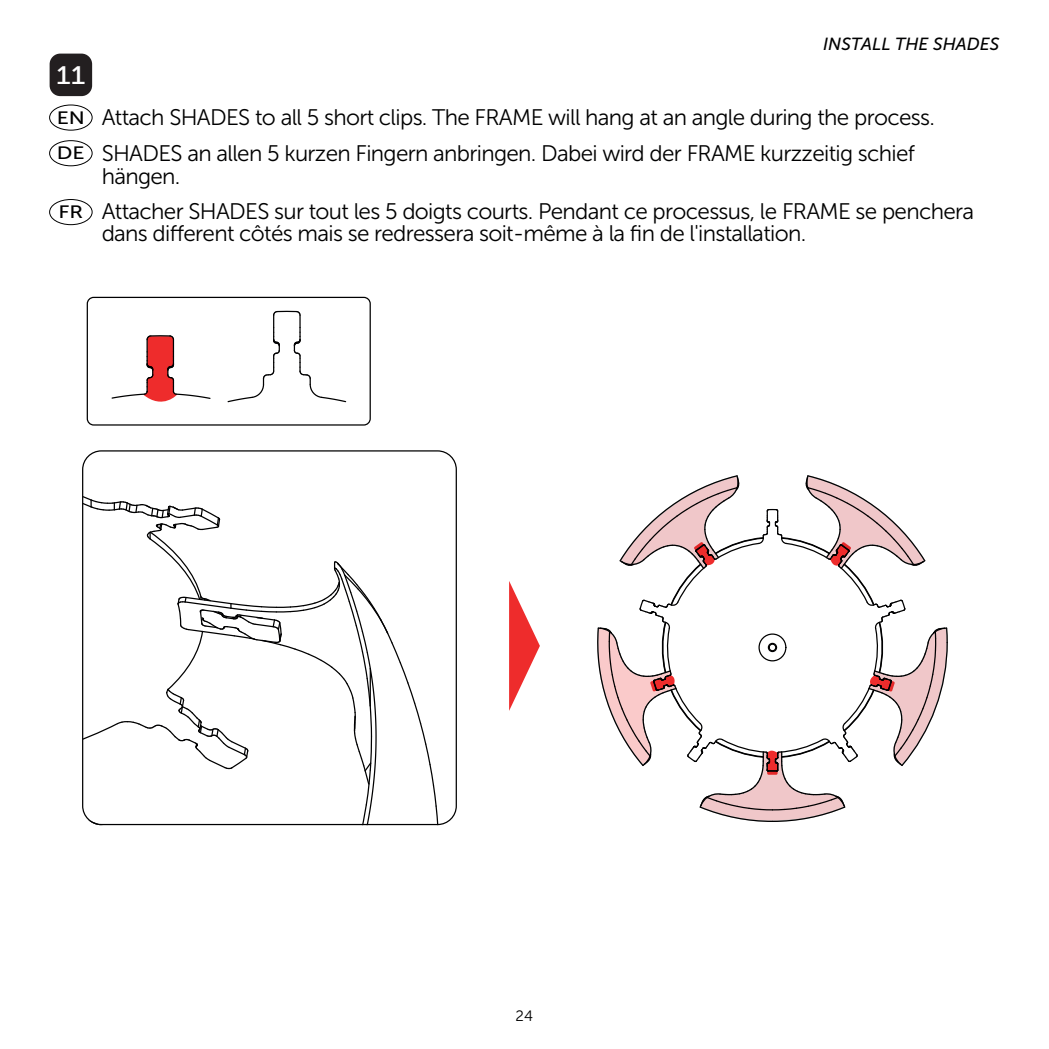
<style>
.page{position:relative;width:1049px;height:1049px;background:#fff}
.page>*{position:absolute;margin:0;border:0;box-sizing:border-box;transform-origin:0 0}
.t1{font:25.25px "Museo Sans 500";color:#fff;scale:1.19 1}
.t2{font:22.5px/22.5px "Museo Sans 300";letter-spacing:-.03em;color:#000001}
.t3{font:17.75px/35.8px "Museo Sans 500";color:#000001;scale:1.19 1}
.t4{font:italic 17.5px "Museo Sans 500";color:#000001}
.t5{font:15px "Museo Sans 300";color:#000001}
</style>
<div class="page">
<div style="left:50px;top:54px;width:42px;height:42px;background:#231f20;border-radius:11px"></div>
<div style="left:49px;top:105px;width:43px;height:25px;background:#fff;border:1px solid #000001;border-radius:50%"></div>
<div style="left:49px;top:140px;width:43px;height:26px;border:1px solid #000001;border-radius:50%"></div>
<div style="left:49px;top:199px;width:43px;height:26px;border:1px solid #000001;border-radius:50%"></div>
<svg style="left:509px;top:581px;width:31px;height:130px"></svg>
<svg style="left:597px;top:475px;width:351px;height:347px"></svg>
<svg style="left:84px;top:496px;width:355px;height:329px"></svg>
<svg style="left:227px;top:310px;width:120px;height:93px"></svg>
<svg style="left:111px;top:335px;width:100px;height:67px"></svg>
<div style="left:87px;top:297px;width:284px;height:129px;border:1px solid #000001;border-radius:6px"></div>
<p class="t1" style="left:56px;top:65px;width:26px">11</p>
<p class="t3" style="left:57px;top:101px;width:25px">EN<br>DE</p>
<p class="t3" style="left:59px;top:196px;width:22px">FR</p>
<p class="t4" style="left:823px;top:37px;width:178px">INSTALL THE SHADES</p>
<p class="t2" style="left:102px;top:108px;width:835px">Attach SHADES to all 5 short clips. The FRAME will hang at an angle during the process.</p>
<p class="t2" style="left:102px;top:144px;width:815px">SHADES an allen 5 kurzen Fingern anbringen. Dabei wird der FRAME kurzzeitig schief hängen.</p>
<p class="t2" style="left:102px;top:202px;width:874px">Attacher SHADES sur tout les 5 doigts courts. Pendant ce processus, le FRAME se penchera dans different côtés mais se redressera soit-même à la fin de l'installation.</p>
<p class="t5" style="left:515px;top:1009px;width:19px">24</p>
</div>
